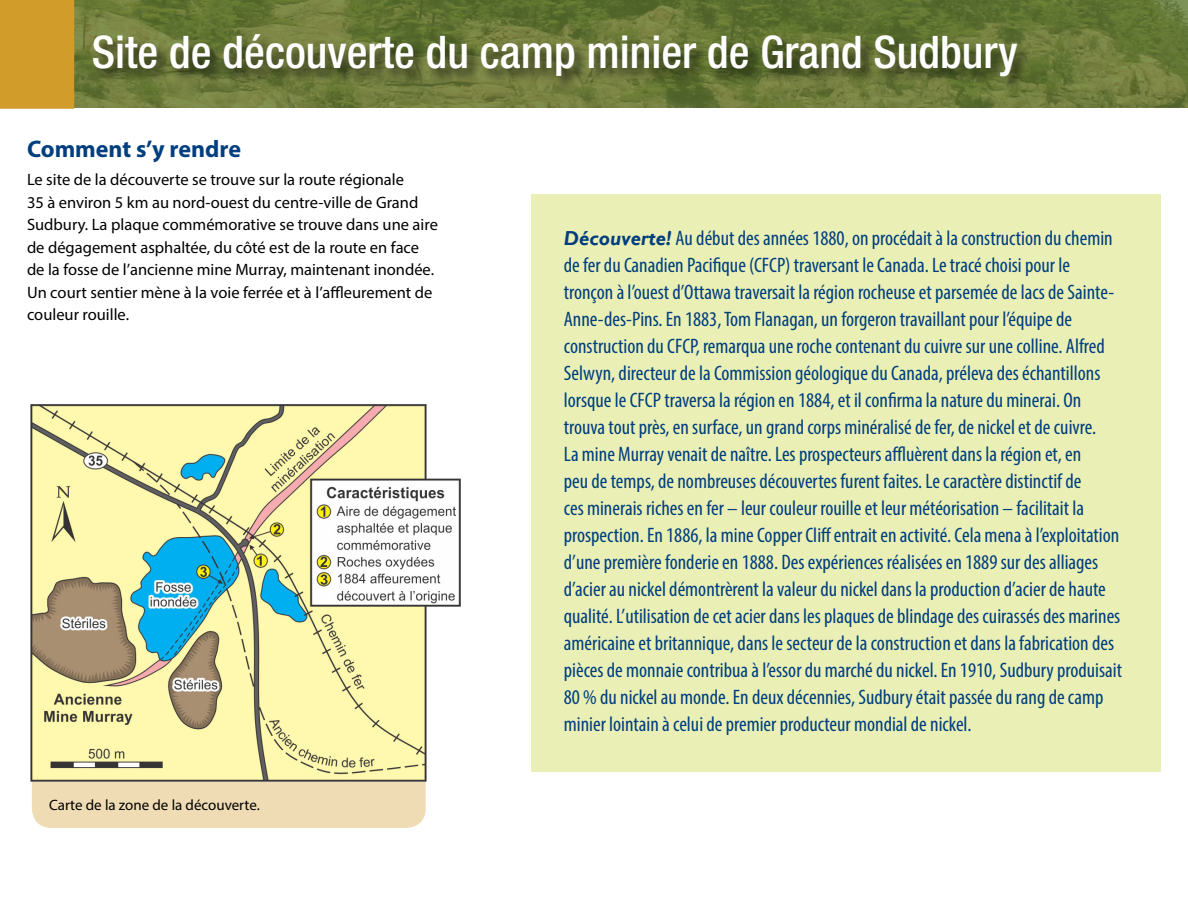
<style>
.page{position:relative;width:1188px;height:918px;background:#fff}
.page>*{position:absolute;margin:0;border:0;box-sizing:border-box;transform-origin:0 0}
.t1{font:500 condensed 45px "Helvetica Neue LT Std";color:#fff}
.t2{font:700 24px "Myriad Pro";color:#003e7e}
.t3{font:condensed 21px/27px "Myriad Pro";color:#003e7e}
.t4{font:16.5px/22.5px "Myriad Pro";color:#000}
.t5{font:15px "Myriad Pro";color:#000}
.s1{font-family:"Gill Sans";font-weight:700;font-style:italic;font-stretch:normal;font-size:20.25px}
</style>
<div class="page">
<img style="left:74px;top:0;width:1114px;height:108px">
<div style="left:92px;top:33px;width:939px;height:59px;background:#000;opacity:.6"></div>
<div style="left:0;top:0;width:74px;height:109px;background:#d29c2a"></div>
<div style="left:32px;top:659px;width:394px;height:169px;background:#efdcb4;border-radius:20px"></div>
<div style="left:531px;top:194px;width:630px;height:578px;background:#eaf0b5"></div>
<img style="left:31px;top:404px;width:429px;height:378px">
<h1 class="t1" style="left:92px;top:25px;width:927px">Site de découverte du camp minier de Grand Sudbury</h1>
<h3 class="t2" style="left:27px;top:133px;width:216px">Comment s’y rendre</h3>
<p class="t4" style="left:27px;top:168px;width:412px">Le site de la découverte se trouve sur la route régionale<br>35 à environ 5 km au nord-ouest du centre-ville de Grand Sudbury. La plaque commémorative se trouve dans une aire de dégagement asphaltée, du côté est de la route en face de la fosse de l’ancienne mine Murray, maintenant inondée.<br>Un court sentier mène à la voie ferrée et à l’affleurement de couleur rouille.</p>
<p class="t5" style="left:49px;top:796px;width:212px">Carte de la zone de la découverte.</p>
<p class="t3" style="left:564px;top:224px;width:560px"><span class="s1">Découverte!</span> Au début des années 1880, on procédait à la construction du chemin de fer du Canadien Pacifique (CFCP) traversant le Canada. Le tracé choisi pour le tronçon à l’ouest d’Ottawa traversait la région rocheuse et parsemée de lacs de Sainte-Anne-des-Pins. En 1883, Tom Flanagan, un forgeron travaillant pour l’équipe de construction du CFCP, remarqua une roche contenant du cuivre sur une colline. Alfred Selwyn, directeur de la Commission géologique du Canada, préleva des échantillons lorsque le CFCP traversa la région en 1884, et il confirma la nature du minerai. On trouva tout près, en surface, un grand corps minéralisé de fer, de nickel et de cuivre.<br>La mine Murray venait de naître. Les prospecteurs affluèrent dans la région et, en<br>peu de temps, de nombreuses découvertes furent faites. Le caractère distinctif de<br>ces minerais riches en fer – leur couleur rouille et leur météorisation – facilitait la prospection. En 1886, la mine Copper Cliff entrait en activité. Cela mena à l’exploitation d’une première fonderie en 1888. Des expériences réalisées en 1889 sur des alliages d’acier au nickel démontrèrent la valeur du nickel dans la production d’acier de haute qualité. L’utilisation de cet acier dans les plaques de blindage des cuirassés des marines américaine et britannique, dans le secteur de la construction et dans la fabrication des pièces de monnaie contribua à l’essor du marché du nickel. En 1910, Sudbury produisait 80 % du nickel au monde. En deux décennies, Sudbury était passée du rang de camp minier lointain à celui de premier producteur mondial de nickel.</p>
</div>
